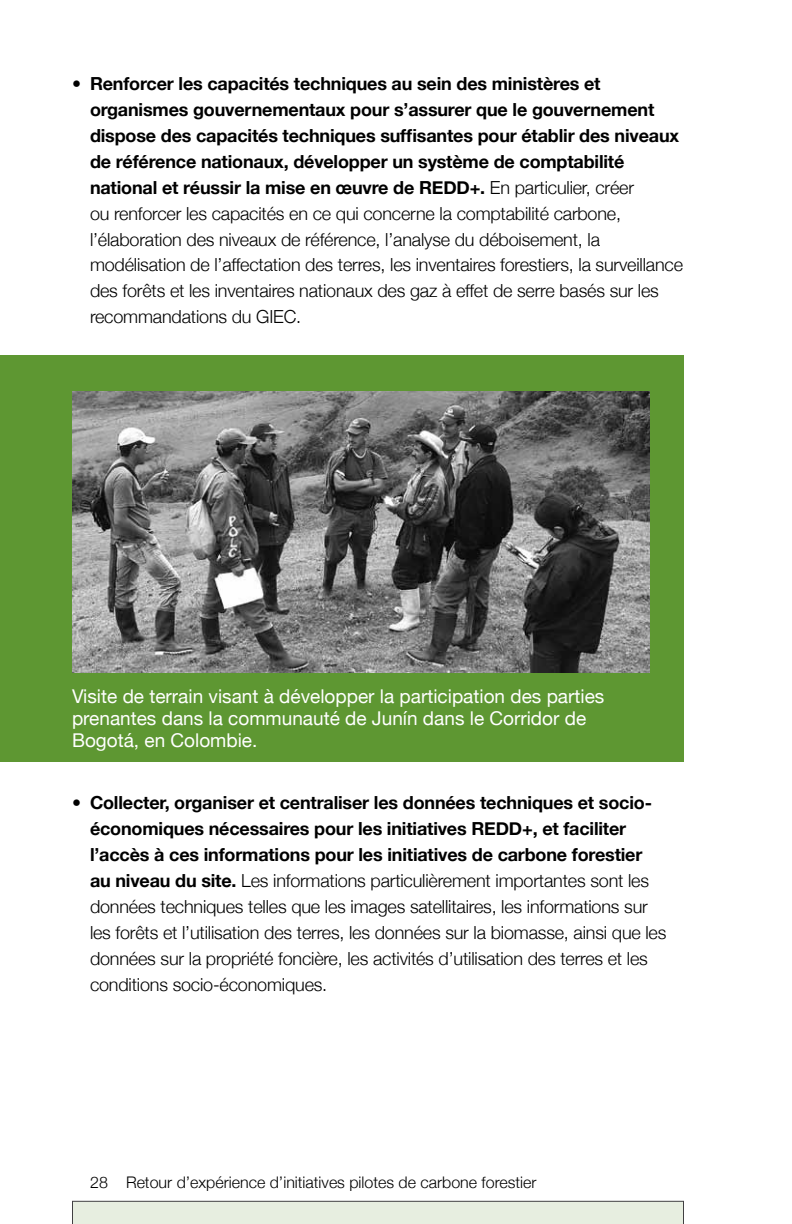
<style>
.page{position:relative;width:792px;height:1224px;background:#fff}
.page>*{position:absolute;margin:0;border:0;box-sizing:border-box;transform-origin:0 0}
.t1{font:19px/22px "Helvetica Neue";color:#fff}
.t2{font:300 18px/26px "Helvetica Neue";letter-spacing:-.01em;color:#000}
.t3{font:300 16px "Helvetica Neue";color:#000}
.s1{font-weight:700}
</style>
<div class="page">
<div style="left:72px;top:1201px;width:612px;height:23px;background:#e7eee0"></div>
<div style="left:0;top:355px;width:684px;height:406px;background:#5e9732"></div>
<img style="left:72px;top:391px;width:578px;height:281px">
<p class="t2" style="left:90px;top:70px;width:595px;text-indent:-18px"><span class="s1">• Renforcer les capacités techniques au sein des ministères et organismes gouvernementaux pour s’assurer que le gouvernement dispose des capacités techniques suffisantes pour établir des niveaux de référence nationaux, développer un système de comptabilité national et réussir la mise en œuvre de REDD+.</span> En particulier, créer<br>ou renforcer les capacités en ce qui concerne la comptabilité carbone, l’élaboration des niveaux de référence, l’analyse du déboisement, la modélisation de l’affectation des terres, les inventaires forestiers, la surveillance des forêts et les inventaires nationaux des gaz à effet de serre basés sur les recommandations du GIEC.</p>
<p class="t1" style="left:72px;top:685px;width:534px">Visite de terrain visant à développer la participation des parties prenantes dans la communauté de Junín dans le Corridor de<br>Bogotá, en Colombie.</p>
<p class="t2" style="left:90px;top:790px;width:578px;text-indent:-18px"><span class="s1">• Collecter, organiser et centraliser les données techniques et socio&shy;économiques nécessaires pour les initiatives REDD+, et faciliter l’accès à ces informations pour les initiatives de carbone forestier au niveau du site.</span> Les informations particulièrement importantes sont les données techniques telles que les images satellitaires, les informations sur les forêts et l’utilisation des terres, les données sur la biomasse, ainsi que les données sur la propriété foncière, les activités d’utilisation des terres et les conditions socio-économiques.</p>
<p class="t3" style="left:90px;top:1173px;width:448px">28 Retour d’expérience d’initiatives pilotes de carbone forestier</p>
</div>
